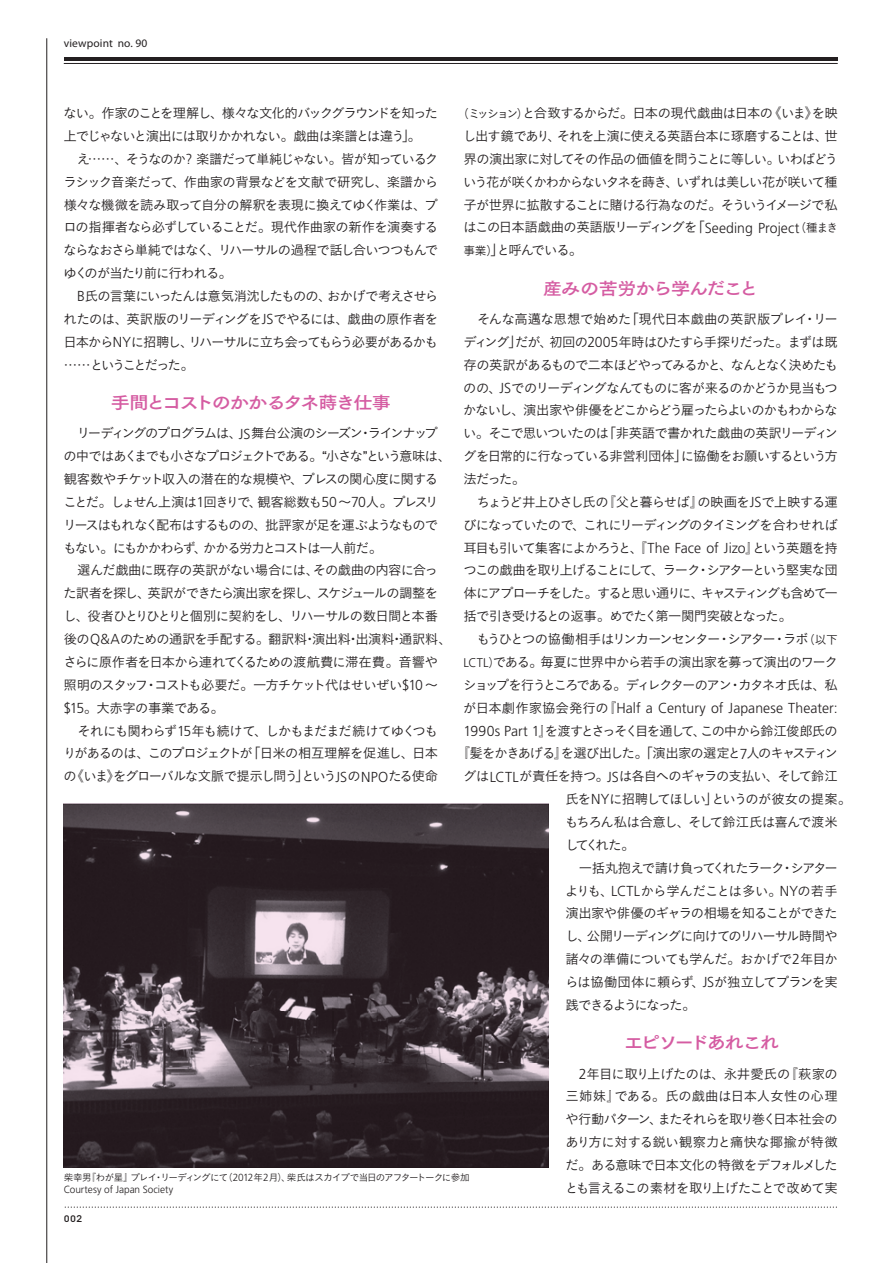
<style>
.page{position:relative;width:893px;height:1263px;background:#fff}
.page>*{position:absolute;margin:0;border:0;box-sizing:border-box;transform-origin:0 0}
.t1{font:17.25px "Tsuku Go Pro B";letter-spacing:-.08em;color:#d55ca2;scale:1.11 1}
.t2{font:17.25px "Tsuku Go Pro B";letter-spacing:-.055em;color:#d55ca2;scale:1.11 1}
.t3{font:17.25px "Tsuku Go Pro B";letter-spacing:-.1em;color:#d55ca2;scale:1.11 1}
.t4{font:300 14.4px "Frutiger";color:#231f20}
.t5{font:13.35px/22.8px "Koburina Go Std N W3";letter-spacing:-.085em;color:#231f20}
.t6{font:13.35px "Koburina Go Std N W3";letter-spacing:-.06em;color:#231f20}
.t7{font:13.35px "Koburina Go Std N W3";letter-spacing:-.115em;color:#231f20}
.t8{font:13.35px "Koburina Go Std N W3";letter-spacing:-.025em;color:#231f20}
.t9{font:13.35px "Koburina Go Std N W3";letter-spacing:-.11em;color:#231f20}
.t10{font:13.35px "Koburina Go Std N W3";letter-spacing:-.055em;color:#231f20}
.t11{font:13.35px "Koburina Go Std N W3";letter-spacing:-.14em;color:#231f20}
.t12{font:11.55px "Myriad Pro";letter-spacing:.01em;color:#231f20}
.t13{font:11.1px "DIN Medium Alternate";color:#231f20}
.t14{font:300 10.35px "Frutiger";letter-spacing:-.005em;color:#231f20}
.t15{font:9.6px "Koburina Go Std N W3";letter-spacing:-.09em;color:#231f20}
.s1{font-family:"Gothic BBB Pr 5";font-weight:500;font-size:11.7px}
.s2{font-size:11.7px}
.s3{font-family:"Gothic BBB Pr 5";font-weight:500}
.s4{font-family:"Frutiger";font-weight:300;font-size:14.4px}
.s5{font-family:"Frutiger";font-weight:300;font-size:12.6px}
.s6{font-family:"Koburina Go Std N W3";font-weight:400;font-size:13.35px}
.s7{font-family:"Gothic BBB Pr 5";font-weight:500;font-size:13.35px}
.s8{font-family:"Frutiger";font-weight:300;font-size:10.35px}
</style>
<div class="page">
<hr style="left:64px;top:58px;width:774px;height:3px;background:#231f20">
<hr style="left:64px;top:63px;width:774px;height:1px;background:#231f20">
<svg style="left:65px;top:1206px;width:772px;height:2px"></svg>
<hr style="left:47px;top:38px;width:1px;height:1225px;background:#231f20">
<img style="left:64px;top:804px;width:485px;height:364px">
<p class="t12" style="left:64px;top:36px;width:85px">viewpoint no. 90</p>
<p class="t5" style="left:463px;top:101px;width:377px;text-align:justify;text-indent:-6px"><span class="s1">（</span><span class="s2">ミッション</span><span class="s1">）</span>と合致するからだ<span class="s3">。</span>日本の現代戯曲は日本の<span class="s3">《</span>いま<span class="s3">》</span>を映し出す鏡であり<span class="s3">、</span>それを上演に使える英語台本に琢磨することは<span class="s3">、</span>世界の演出家に対してその作品の価値を問うことに等しい<span class="s3">。</span>いわばどういう花が咲くかわからないタネを蒔き<span class="s3">、</span>いずれは美しい花が咲いて種子が世界に拡散することに賭ける行為なのだ<span class="s3">。</span>そういうイメージで私はこの日本語戯曲の英語版リーディングを<span class="s3">「</span><span class="s4">Seeding Project</span><span class="s1">（</span><span class="s2">種まき事業</span><span class="s1">）</span><span class="s3">」</span>と呼んでいる<span class="s3">。</span></p>
<p class="t2" style="left:543px;top:273px;width:195px">産みの苦労から学んだこと</p>
<p class="t5" style="left:463px;top:307px;width:376px">　そんな高邁な思想で始めた<span class="s3">「</span>現代日本戯曲の英訳版プレイ<span class="s3">・</span>リーディング<span class="s3">」</span>だが<span class="s3">、</span>初回の<span class="s4">2005</span>年時はひたすら手探りだった<span class="s3">。</span>まずは既存の英訳があるもので二本ほどやってみるかと<span class="s3">、</span>なんとなく決めたものの<span class="s3">、</span><span class="s4">JS</span>でのリーディングなんてものに客が来るのかどうか見当もつかないし<span class="s3">、</span>演出家や俳優をどこからどう雇ったらよいのかもわからない<span class="s3">。</span>そこで思いついたのは<span class="s3">「</span>非英語で書かれた戯曲の英訳リーディングを日常的に行なっている非営利団体<span class="s3">」</span>に協働をお願いするという方法だった<span class="s3">。<br></span>　ちょうど井上ひさし氏の<span class="s3">『</span>父と暮らせば<span class="s3">』</span>の映画を<span class="s4">JS</span>で上映する運びになっていたので<span class="s3">、</span>これにリーディングのタイミングを合わせれば耳目も引いて集客によかろうと<span class="s3">、『</span><span class="s4">The Face of Jizo</span><span class="s3">』</span>という英題を持つこの戯曲を取り上げることにして<span class="s3">、</span>ラーク<span class="s3">・</span>シアターという堅実な団体にアプローチをした<span class="s3">。</span>すると思い通りに<span class="s3">、</span>キャスティングも含めて一括で引き受けるとの返事<span class="s3">。</span>めでたく第一関門突破となった<span class="s3">。<br></span>　もうひとつの協働相手はリンカーンセンター<span class="s3">・</span>シアター<span class="s3">・</span>ラボ<span class="s1">（</span><span class="s2">以下</span><span class="s5">LCTL</span><span class="s1">）</span>である<span class="s3">。</span>毎夏に世界中から若手の演出家を募って演出のワークショップを行うところである<span class="s3">。</span>ディレクターのアン<span class="s3">・</span>カタネオ氏は<span class="s3">、</span>私</p>
<p class="t4" style="left:463px;top:700px;width:376px"><span class="s6">が日本劇作家協会発行の</span><span class="s7">『</span>Half a Century of Japanese Theater:</p>
<p class="t7" style="left:463px;top:720px;width:376px"><span class="s4">1990s Part 1</span><span class="s3">』</span>を渡すとさっそく目を通して<span class="s3">、</span>この中から鈴江俊郎氏の</p>
<p class="t5" style="left:456px;top:742px;width:383px"><span class="s3">『</span>髪をかきあげる<span class="s3">』</span>を選び出した<span class="s3">。「</span>演出家の選定と<span class="s4">7</span>人のキャスティン</p>
<p class="t5" style="left:463px;top:765px;width:376px">グは<span class="s4">LCTL</span>が責任を持つ<span class="s3">。</span><span class="s4">JS</span>は各自へのギャラの支払い<span class="s3">、</span>そして鈴江</p>
<p class="t5" style="left:565px;top:787px;width:288px">氏を<span class="s4">NY</span>に招聘してほしい<span class="s3">」</span>というのが彼女の提案<span class="s3">。</span></p>
<p class="t10" style="left:565px;top:812px;width:274px">もちろん私は合意し<span class="s3">、</span>そして鈴江氏は喜んで渡米</p>
<p class="t5" style="left:565px;top:833px;width:71px">してくれた<span class="s3">。</span></p>
<p class="t9" style="left:566px;top:858px;width:274px">　一括丸抱えで請け負ってくれたラーク<span class="s3">・</span>シアター</p>
<p class="t8" style="left:565px;top:880px;width:274px">よりも<span class="s3">、</span><span class="s4">LCTL</span>から学んだことは多い<span class="s3">。</span><span class="s4">NY</span>の若手</p>
<p class="t6" style="left:565px;top:903px;width:274px">演出家や俳優のギャラの相場を知ることができた</p>
<p class="t5" style="left:565px;top:925px;width:274px">し<span class="s3">、</span>公開リーディングに向けてのリハーサル時間や</p>
<p class="t5" style="left:565px;top:947px;width:274px">諸々の準備についても学んだ<span class="s3">。</span>おかげで<span class="s4">2</span>年目か</p>
<p class="t6" style="left:565px;top:972px;width:274px">らは協働団体に頼らず<span class="s3">、</span><span class="s4">JS</span>が独立してプランを実</p>
<p class="t11" style="left:565px;top:995px;width:132px">践できるようになった<span class="s3">。</span></p>
<p class="t3" style="left:624px;top:1028px;width:141px">エピソードあれこれ</p>
<p class="t5" style="left:565px;top:1062px;width:274px;text-align:justify;text-indent:14px"><span class="s4">2</span>年目に取り上げたのは<span class="s3">、</span>永井愛氏の<span class="s3">『</span>萩家の三姉妹<span class="s3">』</span>である<span class="s3">。</span>氏の戯曲は日本人女性の心理や行動パターン<span class="s3">、</span>またそれらを取り巻く日本社会のあり方に対する鋭い観察力と痛快な揶揄が特徴だ<span class="s3">。</span>ある意味で日本文化の特徴をデフォルメしたとも言えるこの素材を取り上げたことで改めて実</p>
<p class="t5" style="left:63px;top:101px;width:376px">ない<span class="s3">。</span>作家のことを理解し<span class="s3">、</span>様々な文化的バックグラウンドを知った上でじゃないと演出には取りかかれない<span class="s3">。</span>戯曲は楽譜とは違う<span class="s3">」。<br></span>　え<span class="s3">……、</span>そうなのか<span class="s4">?</span> 楽譜だって単純じゃない<span class="s3">。</span>皆が知っているクラシック音楽だって<span class="s3">、</span>作曲家の背景などを文献で研究し<span class="s3">、</span>楽譜から様々な機微を読み取って自分の解釈を表現に換えてゆく作業は<span class="s3">、</span>プロの指揮者なら必ずしていることだ<span class="s3">。</span>現代作曲家の新作を演奏するならなおさら単純ではなく<span class="s3">、</span>リハーサルの過程で話し合いつつもんでゆくのが当たり前に行われる<span class="s3">。</span></p>
<p class="t5" style="left:63px;top:284px;width:376px;text-align:justify;text-indent:14px"><span class="s4">B</span>氏の言葉にいったんは意気消沈したものの<span class="s3">、</span>おかげで考えさせられたのは<span class="s3">、</span>英訳版のリーディングを<span class="s4">JS</span>でやるには<span class="s3">、</span>戯曲の原作者を日本から<span class="s4">NY</span>に招聘し<span class="s3">、</span>リハーサルに立ち会ってもらう必要があるかも<span class="s3">……</span>ということだった<span class="s3">。</span></p>
<p class="t1" style="left:111px;top:387px;width:254px">手間とコストのかかるタネ蒔き仕事</p>
<p class="t5" style="left:63px;top:422px;width:390px">　リーディングのプログラムは<span class="s3">、</span><span class="s4">JS</span> 舞台公演のシーズン<span class="s3">・</span>ラインナップの中ではあくまでも小さなプロジェクトである<span class="s3">。“</span>小さな<span class="s3">”</span>という意味は<span class="s3">、</span>観客数やチケット収入の潜在的な規模や<span class="s3">、</span>プレスの関心度に関することだ<span class="s3">。</span>しょせん上演は<span class="s4">1</span>回きりで<span class="s3">、</span>観客総数も<span class="s4">50</span> <span class="s3">～</span><span class="s4">70</span>人<span class="s3">。</span>プレスリリースはもれなく配布はするものの<span class="s3">、</span>批評家が足を運ぶようなものでもない<span class="s3">。</span>にもかかわらず<span class="s3">、</span>かかる労力とコストは一人前だ<span class="s3">。<br></span>　選んだ戯曲に既存の英訳がない場合には<span class="s3">、</span>その戯曲の内容に合った訳者を探し<span class="s3">、</span>英訳ができたら演出家を探し<span class="s3">、</span>スケジュールの調整をし<span class="s3">、</span>役者ひとりひとりと個別に契約をし<span class="s3">、</span>リハーサルの数日間と本番後の<span class="s4">Q&amp;A</span>のための通訳を手配する<span class="s3">。</span>翻訳料<span class="s3">・</span>演出料<span class="s3">・</span>出演料<span class="s3">・</span>通訳料<span class="s3">、</span>さらに原作者を日本から連れてくるための渡航費に滞在費<span class="s3">。</span>音響や照明のスタッフ<span class="s3">・</span>コストも必要だ<span class="s3">。</span>一方チケット代はせいぜい<span class="s4">$10</span> <span class="s3">～</span><span class="s4">$15</span><span class="s3">。</span>大赤字の事業である<span class="s3">。<br></span>　それにも関わらず<span class="s4">15</span>年も続けて<span class="s3">、</span>しかもまだまだ続けてゆくつもりがあるのは<span class="s3">、</span>このプロジェクトが<span class="s3">「</span>日米の相互理解を促進し<span class="s3">、</span>日本の<span class="s3">《</span>いま<span class="s3">》</span>をグローバルな文脈で提示し問う<span class="s3">」</span>という<span class="s4">JS</span>の<span class="s4">NPO</span>たる使命</p>
<p class="t15" style="left:64px;top:1170px;width:407px">柴幸男<span class="s3">『</span>わが星<span class="s3">』</span>プレイ<span class="s3">・</span>リーディングにて<span class="s3">（</span><span class="s8">2012</span>年<span class="s8">2</span>月<span class="s3">）、</span>柴氏はスカイプで当日のアフタートークに参加</p>
<p class="t14" style="left:64px;top:1183px;width:111px">Courtesy of Japan Society</p>
<p class="t13" style="left:64px;top:1211px;width:20px">002</p>
</div>
